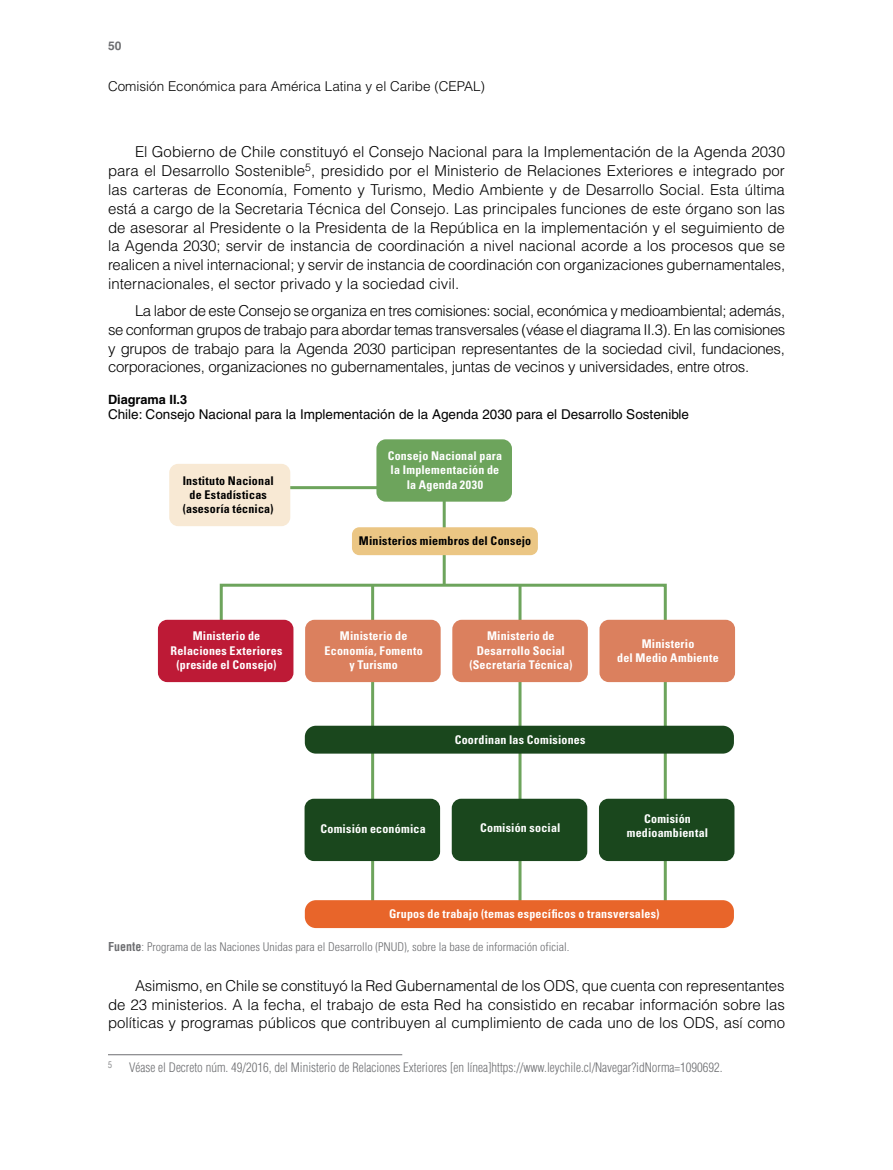
<style>
.page{position:relative;width:893px;height:1170px;background:#fff}
.page>*{position:absolute;margin:0;border:0;box-sizing:border-box;transform-origin:0 0}
.t1{font:300 15px/18.8px "Helvetica";color:#000;text-align:justify}
.t2{font:13.5px "Helvetica";color:#000}
.t3{font:300 13.5px "Helvetica LT Std";color:#000}
.t4{font:300 condensed 12.75px "Helvetica";color:#6d6e71}
.t5{font:700 12.75px "Helvetica";color:#000}
.t6{font:700 condensed 12px/14.4px "Univers LT Std";letter-spacing:.015em;color:#fff;text-align:center}
.t7{font:300 condensed 12px "Univers LT Std";color:#6d6e71}
.t8{font:700 condensed 12px/14.4px "Univers LT Std";letter-spacing:.02em;color:#000;text-align:center}
.t9{font:700 12px "Helvetica";color:#6d6e71}
.t10{font:300 condensed 8.85px "Helvetica";color:#6d6e71}
.s1{font-family:"Helvetica";font-weight:700}
</style>
<div class="page">
<svg style="left:218px;top:582px;width:450px;height:325px"></svg>
<hr style="left:283px;top:486px;width:102px;height:3px;background:#6da45c">
<div style="left:376px;top:439px;width:136px;height:62px;background:#6da45c;border-radius:9px"></div>
<div style="left:169px;top:464px;width:121px;height:62px;background:#f8e9d4;border-radius:9px"></div>
<div style="left:158px;top:619px;width:135px;height:63px;background:#bd1a36;border-radius:9px"></div>
<div style="left:305px;top:619px;width:136px;height:63px;background:#db805e;border-radius:9px"></div>
<div style="left:452px;top:619px;width:136px;height:63px;background:#db805e;border-radius:9px"></div>
<div style="left:599px;top:619px;width:136px;height:63px;background:#db805e;border-radius:9px"></div>
<div style="left:305px;top:798px;width:135px;height:63px;background:#1a471d;border-radius:9px"></div>
<div style="left:452px;top:798px;width:135px;height:63px;background:#1a471d;border-radius:9px"></div>
<div style="left:599px;top:798px;width:135px;height:63px;background:#1a471d;border-radius:9px"></div>
<div style="left:305px;top:725px;width:429px;height:28px;background:#1a471d;border-radius:11px"></div>
<div style="left:305px;top:900px;width:429px;height:28px;background:#e8652a;border-radius:11px"></div>
<hr style="left:443px;top:496px;width:3px;height:89px;background:#6da45c">
<div style="left:352px;top:527px;width:186px;height:28px;background:#ebc684;border-radius:7px"></div>
<hr style="left:108px;top:1054px;width:294px;height:1px;background:#6d6e71">
<p class="t9" style="left:108px;top:38px;width:15px">50</p>
<p class="t3" style="left:108px;top:78px;width:379px">Comisión Económica para América Latina y el Caribe (CEPAL)</p>
<p class="t1" style="left:108px;top:143px;width:679px;text-indent:27px">El Gobierno de Chile constituyó el Consejo Nacional para la Implementación de la Agenda 2030 para el Desarrollo Sostenible<sup>5</sup>, presidido por el Ministerio de Relaciones Exteriores e integrado por las carteras de Economía, Fomento y Turismo, Medio Ambiente y de Desarrollo Social. Esta última está a cargo de la Secretaria Técnica del Consejo. Las principales funciones de este órgano son las de asesorar al Presidente o la Presidenta de la República en la implementación y el seguimiento de la Agenda 2030; servir de instancia de coordinación a nivel nacional acorde a los procesos que se realicen a nivel internacional; y servir de instancia de coordinación con organizaciones gubernamentales, internacionales, el sector privado y la sociedad civil.</p>
<p class="t1" style="left:108px;top:301px;width:679px;text-indent:27px">La labor de este Consejo se organiza en tres comisiones: social, económica y medioambiental; además, se conforman grupos de trabajo para abordar temas transversales (véase el diagrama II.3). En las comisiones y grupos de trabajo para la Agenda 2030 participan representantes de la sociedad civil, fundaciones, corporaciones, organizaciones no gubernamentales, juntas de vecinos y universidades, entre otros.</p>
<p class="t5" style="left:108px;top:392px;width:81px">Diagrama II.3</p>
<p class="t2" style="left:108px;top:407px;width:583px">Chile: Consejo Nacional para la Implementación de la Agenda 2030 para el Desarrollo Sostenible</p>
<p class="t6" style="left:388px;top:448px;width:116px">Consejo Nacional para la Implementación de la Agenda 2030</p>
<p class="t8" style="left:183px;top:473px;width:93px">Instituto Nacional de Estadísticas (asesoría técnica)</p>
<p class="t8" style="left:359px;top:533px;width:174px">Ministerios miembros del Consejo</p>
<p class="t6" style="left:171px;top:629px;width:113px">Ministerio de<br>Relaciones Exteriores (preside el Consejo)</p>
<p class="t6" style="left:324px;top:629px;width:100px">Ministerio de<br>Economía, Fomento y Turismo</p>
<p class="t6" style="left:469px;top:629px;width:104px">Ministerio de<br>Desarrollo Social (Secretaría Técnica)</p>
<p class="t6" style="left:617px;top:636px;width:103px">Ministerio<br>del Medio Ambiente</p>
<p class="t6" style="left:455px;top:732px;width:132px">Coordinan las Comisiones</p>
<p class="t6" style="left:320px;top:821px;width:107px">Comisión económica</p>
<p class="t6" style="left:480px;top:820px;width:82px">Comisión social</p>
<p class="t6" style="left:627px;top:811px;width:83px">Comisión medioambiental</p>
<p class="t6" style="left:389px;top:906px;width:272px">Grupos de trabajo (temas específicos o transversales)</p>
<p class="t7" style="left:108px;top:939px;width:463px"><span class="s1">Fuente</span>: Programa de las Naciones Unidas para el Desarrollo (PNUD), sobre la base de información oficial.</p>
<p class="t1" style="left:108px;top:975px;width:678px;text-indent:27px">Asimismo, en Chile se constituyó la Red Gubernamental de los ODS, que cuenta con representantes de 23 ministerios. A la fecha, el trabajo de esta Red ha consistido en recabar información sobre las políticas y programas públicos que contribuyen al cumplimiento de cada uno de los ODS, así como</p>
<p class="t10" style="left:108px;top:1059px;width:5px">5</p>
<p class="t4" style="left:129px;top:1059px;width:595px">Véase el Decreto núm. 49/2016, del Ministerio de Relaciones Exteriores [en línea]https://www.leychile.cl/Navegar?idNorma=1090692.</p>
</div>
